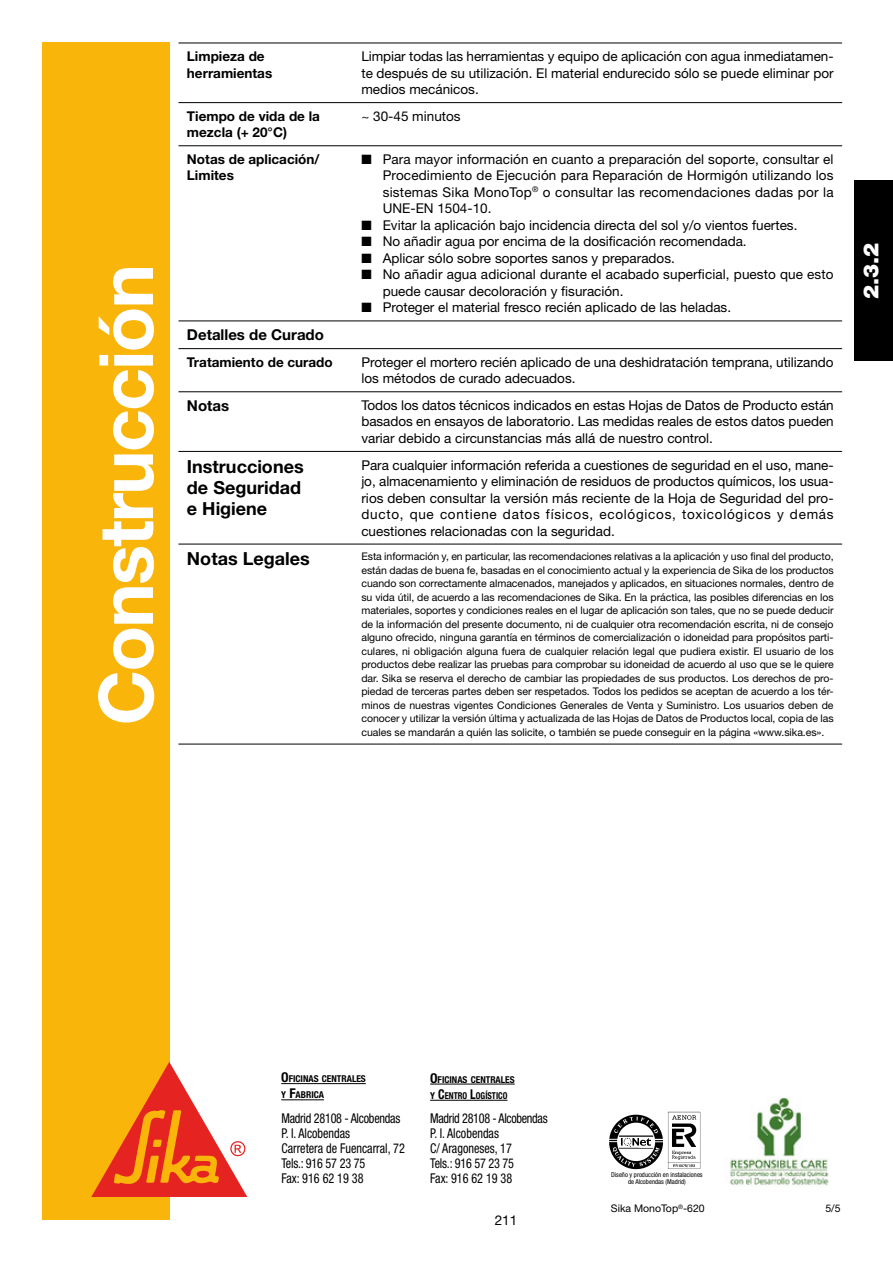
<style>
.page{position:relative;width:893px;height:1263px;background:#fff}
.page>*{position:absolute;margin:0;border:0;box-sizing:border-box;transform-origin:0 0}
.t1{font:700 75px "Helvetica Neue LT Std";letter-spacing:-.025em;color:#fff}
.t2{font:900 21px "Helvetica Neue LT Std";color:#fff}
.t3{font:700 18px/21px "Helvetica Neue LT Std";color:#000}
.t4{font:700 15px "Helvetica Neue LT Std";color:#000}
.t5{font:13.5px/16.5px "Helvetica Neue LT Std";color:#000;text-align:justify}
.t6{font:condensed 13.5px/15px "Helvetica Neue LT Std";color:#000;scale:.9 1}
.t7{font:700 13.5px/16.5px "Helvetica Neue LT Std";color:#000}
.t8{font:10.5px/13.5px "Helvetica Neue LT Std";letter-spacing:-.005em;color:#000;text-align:justify}
.t9{font:700 condensed 9.45px/16.2px "Helvetica Neue LT Std";color:#000}
.t10{font:condensed 6.75px/7.5px "Helvetica Neue LT Std";color:#000;text-align:center}
.s1{font-size:13.5px}
</style>
<div class="page">
<div style="left:42px;top:43px;width:128px;height:1177px;background:#fab50b"></div>
<svg style="left:91px;top:1062px;width:156px;height:135px"></svg>
<img style="left:609px;top:1114px;width:54px;height:55px">
<img style="left:668px;top:1111px;width:33px;height:58px">
<hr style="left:430px;top:1084px;width:84px;height:1px;background:#000">
<hr style="left:430px;top:1100px;width:77px;height:1px;background:#000">
<hr style="left:281px;top:1083px;width:85px;height:1px;background:#000">
<hr style="left:281px;top:1099px;width:43px;height:1px;background:#000">
<img style="left:729px;top:1098px;width:100px;height:88px">
<div style="left:854px;top:181px;width:38px;height:180px;background:#000"></div>
<hr style="left:178px;top:544px;width:664px;height:1px;background:#000">
<hr style="left:178px;top:43px;width:664px;height:1px;background:#000">
<hr style="left:178px;top:102px;width:664px;height:1px;background:#000">
<hr style="left:178px;top:145px;width:664px;height:1px;background:#000">
<hr style="left:178px;top:321px;width:664px;height:1px;background:#000">
<hr style="left:178px;top:348px;width:664px;height:1px;background:#000">
<hr style="left:178px;top:391px;width:664px;height:1px;background:#000">
<hr style="left:178px;top:451px;width:664px;height:1px;background:#000">
<hr style="left:178px;top:744px;width:664px;height:1px;background:#000">
<h1 class="t1" style="left:99px;top:725px;width:463px;rotate:-90deg">Construcción</h1>
<p class="t7" style="left:187px;top:49px;width:87px">Limpieza de herramientas</p>
<p class="t5" style="left:361px;top:49px;width:473px">Limpiar todas las herramientas y equipo de aplicación con agua inmediatamen&shy;te después de su utilización. El material endurecido sólo se puede eliminar por medios mecánicos.</p>
<p class="t7" style="left:187px;top:109px;width:134px">Tiempo de vida de la mezcla (+ 20°C)</p>
<p class="t5" style="left:361px;top:109px;width:101px">~ 30-45 minutos</p>
<p class="t7" style="left:187px;top:152px;width:134px">Notas de aplicación/<br>Limites</p>
<p class="t5" style="left:382px;top:152px;width:452px;text-indent:-21px">■ Para mayor información en cuanto a preparación del soporte, consultar el Procedimiento de Ejecución para Reparación de Hormigón utilizando los sistemas Sika MonoTop<sup>®</sup> o consultar las recomendaciones dadas por la UNE-EN 1504-10.</p>
<p class="t5" style="left:361px;top:218px;width:437px">■ Evitar la aplicación bajo incidencia directa del sol y/o vientos fuertes.</p>
<p class="t5" style="left:361px;top:234px;width:387px">■ No añadir agua por encima de la dosificación recomendada.</p>
<p class="t5" style="left:361px;top:251px;width:315px">■ Aplicar sólo sobre soportes sanos y preparados.</p>
<p class="t5" style="left:382px;top:267px;width:452px;text-indent:-21px">■ No añadir agua adicional durante el acabado superficial, puesto que esto puede causar decoloración y fisuración.</p>
<p class="t5" style="left:361px;top:300px;width:371px">■ Proteger el material fresco recién aplicado de las heladas.</p>
<p class="t4" style="left:187px;top:329px;width:138px">Detalles de Curado</p>
<p class="t7" style="left:187px;top:355px;width:147px">Tratamiento de curado</p>
<p class="t5" style="left:361px;top:355px;width:474px">Proteger el mortero recién aplicado de una deshidratación temprana, utilizando los métodos de curado adecuados.</p>
<p class="t4" style="left:187px;top:400px;width:44px">Notas</p>
<p class="t5" style="left:361px;top:398px;width:474px">Todos los datos técnicos indicados en estas Hojas de Datos de Producto están basados en ensayos de laboratorio. Las medidas reales de estos datos pueden variar debido a circunstancias más allá de nuestro control.</p>
<h3 class="t3" style="left:187px;top:457px;width:118px">Instrucciones de Seguridad e Higiene</h3>
<p class="t5" style="left:361px;top:458px;width:474px">Para cualquier información referida a cuestiones de seguridad en el uso, mane&shy;jo, almacenamiento y eliminación de residuos de productos químicos, los usua&shy;rios deben consultar la versión más reciente de la Hoja de Seguridad del pro&shy;ducto, que contiene datos físicos, ecológicos, toxicológicos y demás cuestiones relacionadas con la seguridad.</p>
<h3 class="t3" style="left:187px;top:550px;width:124px">Notas Legales</h3>
<p class="t8" style="left:361px;top:550px;width:474px">Esta información y, en particular, las recomendaciones relativas a la aplicación y uso final del producto, están dadas de buena fe, basadas en el conocimiento actual y la experiencia de Sika de los productos cuando son correctamente almacenados, manejados y aplicados, en situaciones normales, dentro de su vida útil, de acuerdo a las recomendaciones de Sika. En la práctica, las posibles diferencias en los materiales, soportes y condiciones reales en el lugar de aplicación son tales, que no se puede deducir de la información del presente documento, ni de cualquier otra recomendación escrita, ni de consejo alguno ofrecido, ninguna garantía en términos de comercialización o idoneidad para propósitos parti&shy;culares, ni obligación alguna fuera de cualquier relación legal que pudiera existir. El usuario de los productos debe realizar las pruebas para comprobar su idoneidad de acuerdo al uso que se le quiere dar. Sika se reserva el derecho de cambiar las propiedades de sus productos. Los derechos de pro&shy;piedad de terceras partes deben ser respetados. Todos los pedidos se aceptan de acuerdo a los tér&shy;minos de nuestras vigentes Condiciones Generales de Venta y Suministro. Los usuarios deben de conocer y utilizar la versión última y actualizada de las Hojas de Datos de Productos local, copia de las cuales se mandarán a quién las solicite, o también se puede conseguir en la página «www.sika.es».</p>
<h2 class="t2" style="left:863px;top:299px;width:58px;rotate:-90deg">2.3.2</h2>
<p class="t9" style="left:281px;top:1072px;width:86px"><span class="s1">O</span>FICINAS CENTRALES<br>Y <span class="s1">F</span>ABRICA</p>
<p class="t9" style="left:430px;top:1072px;width:86px"><span class="s1">O</span>FICINAS CENTRALES<br>Y <span class="s1">C</span>ENTRO <span class="s1">L</span>OGÍSTICO</p>
<p class="t6" style="left:281px;top:1112px;width:139px">Madrid 28108 - Alcobendas<br>P. I. Alcobendas<br>Carretera de Fuencarral, 72<br>Tels.: 916 57 23 75<br>Fax: 916 62 19 38</p>
<p class="t6" style="left:430px;top:1112px;width:132px">Madrid 28108 - Alcobendas<br>P. I. Alcobendas<br>C/ Aragoneses, 17<br>Tels.: 916 57 23 75<br>Fax: 916 62 19 38</p>
<p class="t5" style="left:495px;top:1213px;width:24px">211</p>
<p class="t10" style="left:611px;top:1171px;width:93px">Diseño y producción en instalaciones de Alcobendas (Madrid)</p>
<p class="t8" style="left:611px;top:1203px;width:95px">Sika MonoTop<sup>®</sup>-620</p>
<p class="t8" style="left:825px;top:1203px;width:17px">5/5</p>
</div>
